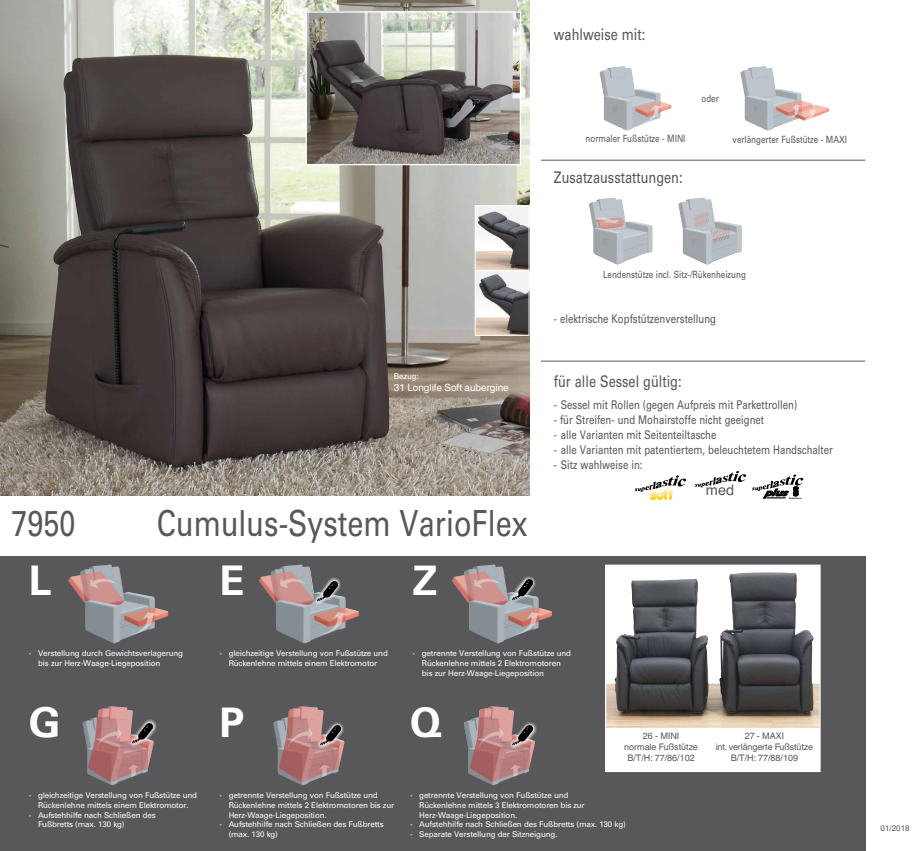
<style>
.page{position:relative;width:922px;height:851px;background:#fff}
.page>*{position:absolute;margin:0;border:0;box-sizing:border-box;transform-origin:0 0}
.t1{font:700 40.8px "Univers";color:#fff}
.t2{font:36px "Univers";color:#58585a;scale:.8 1}
.t3{font:16px "Univers";color:#58585a;scale:.8 1}
.t4{font:14.5px "Helvetica";color:#58585a}
.t5{font:12px "Univers";color:#58585a;scale:.8 1}
.t6{font:italic 700 10.1px "Gill Sans";color:#000;scale:1.2 1}
.t7{font:10px "Univers";color:#58585a;scale:.8 1}
.t8{font:10px "Helvetica World";color:#fff}
.t9{font:9px/10.8px "Helvetica World";color:#58585a;text-align:center}
.t10{font:8px/9.6px "Univers";letter-spacing:-.02em;color:#fff}
.t11{font:8px "Helvetica World";color:#58585a}
.t12{font:8px "Helvetica World";color:#fff}
.t13{font:700 2.6px "Gill Sans";color:#000}
</style>
<div class="page">
<div style="left:0;top:556px;width:865px;height:294px;background:#58585a"></div>
<img style="left:0;top:0;width:529px;height:496px">
<img style="left:68px;top:564px;width:100px;height:79px">
<img style="left:273px;top:706px;width:70px;height:79px">
<img style="left:464px;top:706px;width:70px;height:79px">
<img style="left:259px;top:564px;width:99px;height:79px">
<hr style="left:540px;top:160px;width:325px;height:1px;background:#58585a">
<hr style="left:540px;top:360px;width:325px;height:1px;background:#58585a">
<svg style="left:634px;top:475px;width:51px;height:17px"></svg>
<svg style="left:694px;top:471px;width:109px;height:28px"></svg>
<img style="left:599px;top:66px;width:72px;height:64px">
<img style="left:678px;top:197px;width:63px;height:67px">
<img style="left:589px;top:197px;width:63px;height:67px">
<img style="left:740px;top:66px;width:89px;height:64px">
<svg style="left:607px;top:566px;width:211px;height:204px"></svg>
<img style="left:724px;top:572px;width:48px;height:58px">
<div style="left:605px;top:564px;width:215px;height:208px;border:1px solid #fff"></div>
<img style="left:307px;top:13px;width:212px;height:150px">
<div style="left:305px;top:11px;width:216px;height:154px;border:1px solid #fff"></div>
<img style="left:476px;top:272px;width:51px;height:62px">
<div style="left:474px;top:270px;width:55px;height:66px;border:1px solid #fff"></div>
<svg style="left:476px;top:207px;width:51px;height:62px"></svg>
<div style="left:474px;top:205px;width:55px;height:66px;border:1px solid #fff"></div>
<div style="left:614px;top:732px;width:90px;height:29px;background:#fff"></div>
<div style="left:710px;top:732px;width:104px;height:28px;background:#fff"></div>
<img style="left:452px;top:564px;width:100px;height:79px">
<div style="left:507px;top:576px;width:29px;height:27px;background:#fff;opacity:.75"></div>
<img style="left:512px;top:579px;width:21px;height:22px">
<div style="left:313px;top:577px;width:29px;height:28px;background:#fff;opacity:.75"></div>
<img style="left:317px;top:581px;width:21px;height:21px">
<img style="left:83px;top:706px;width:70px;height:79px">
<div style="left:129px;top:719px;width:28px;height:28px;background:#fff;opacity:.75"></div>
<img style="left:133px;top:723px;width:21px;height:21px">
<div style="left:508px;top:721px;width:29px;height:28px;background:#fff;opacity:.75"></div>
<img style="left:512px;top:725px;width:21px;height:21px">
<div style="left:316px;top:721px;width:29px;height:28px;background:#fff;opacity:.75"></div>
<img style="left:320px;top:725px;width:21px;height:21px">
<h3 class="t3" style="left:553px;top:25px;width:116px">wahlweise mit:</h3>
<p class="t7" style="left:585px;top:132px;width:126px">normaler Fußstütze - MINI</p>
<h3 class="t3" style="left:553px;top:167px;width:162px">Zusatzausstattungen:</h3>
<p class="t7" style="left:701px;top:92px;width:23px">oder</p>
<p class="t7" style="left:732px;top:133px;width:145px">verlängerter Fußstütze - MAXI</p>
<p class="t12" style="left:393px;top:371px;width:26px">Bezug:</p>
<p class="t8" style="left:393px;top:382px;width:116px">31 Longlife Soft aubergine</p>
<h2 class="t2" style="left:11px;top:502px;width:82px">7950</h2>
<h2 class="t2" style="left:157px;top:502px;width:465px">Cumulus-System VarioFlex</h2>
<h1 class="t1" style="left:29px;top:557px;width:24px">L</h1>
<h1 class="t1" style="left:219px;top:557px;width:26px">E</h1>
<h1 class="t1" style="left:412px;top:557px;width:26px">Z</h1>
<p class="t7" style="left:603px;top:268px;width:180px">Lendenstütze incl. Sitz-/Rükenheizung</p>
<h3 class="t5" style="left:553px;top:312px;width:204px">- elektrische Kopfstützenverstellung</h3>
<h3 class="t3" style="left:553px;top:372px;width:161px">für alle Sessel gültig:</h3>
<h3 class="t5" style="left:553px;top:398px;width:306px">- Sessel mit Rollen (gegen Aufpreis mit Parkettrollen)</h3>
<h3 class="t5" style="left:553px;top:413px;width:264px">- für Streifen- und Mohairstoffe nicht geeignet</h3>
<h3 class="t5" style="left:553px;top:428px;width:205px">- alle Varianten mit Seitenteiltasche</h3>
<h3 class="t5" style="left:553px;top:443px;width:350px">- alle Varianten mit patentiertem, beleuchtetem Handschalter</h3>
<h3 class="t5" style="left:553px;top:458px;width:112px">- Sitz wahlweise in:</h3>
<h3 class="t4" style="left:705px;top:478px;width:30px">med</h3>
<p class="t6" style="left:764px;top:486px;width:26px">plus</p>
<p class="t13" style="left:789px;top:496px;width:14px">Federkern</p>
<p class="t10" style="left:38px;top:648px;width:146px;text-indent:-9px">- Verstellung durch Gewichtsverlagerung bis zur Herz-Waage-Liegeposition</p>
<p class="t10" style="left:219px;top:648px;width:170px;text-align:center">- gleichzeitige Verstellung von Fußstütze und<br>Rückenlehne mittels einem Elektromotor</p>
<p class="t10" style="left:422px;top:648px;width:151px;text-indent:-9px">- getrennte Verstellung von Fußstütze und<br>Rückenlehne mittels 2 Elektromotoren bis zur Herz-Waage-Liegeposition</p>
<h1 class="t1" style="left:29px;top:698px;width:33px">G</h1>
<h1 class="t1" style="left:219px;top:698px;width:26px">P</h1>
<h1 class="t1" style="left:410px;top:698px;width:33px">Q</h1>
<p class="t9" style="left:624px;top:730px;width:75px">26 - MINI<br>normale Fußstütze<br>B/T/H: 77/86/102</p>
<p class="t9" style="left:715px;top:730px;width:99px">27 - MAXI<br>int. verlängerte Fußstütze<br>B/T/H: 77/88/109</p>
<p class="t10" style="left:29px;top:790px;width:170px;text-align:center">- gleichzeitige Verstellung von Fußstütze und<br>Rückenlehne mittels einem Elektromotor.</p>
<p class="t10" style="left:38px;top:809px;width:119px;text-indent:-9px">- Aufstehhilfe nach Schließen des<br>Fußbretts (max. 130 kg)</p>
<p class="t10" style="left:229px;top:790px;width:167px;text-indent:-9px">- getrennte Verstellung von Fußstütze und<br>Rückenlehne mittels 2 Elektromotoren bis zur<br>Herz-Waage-Liegeposition.</p>
<p class="t10" style="left:229px;top:819px;width:156px;text-indent:-9px">- Aufstehhilfe nach Schließen des Fußbretts (max. 130 kg)</p>
<p class="t10" style="left:419px;top:790px;width:167px;text-indent:-9px">- getrennte Verstellung von Fußstütze und<br>Rückenlehne mittels 3 Elektromotoren bis zur<br>Herz-Waage-Liegeposition.</p>
<p class="t10" style="left:410px;top:819px;width:217px">- Aufstehhilfe nach Schließen des Fußbretts (max. 130 kg)</p>
<p class="t10" style="left:410px;top:829px;width:149px">- Separate Verstellung der Sitzneigung.</p>
<p class="t11" style="left:880px;top:823px;width:30px">01/2018</p>
</div>
